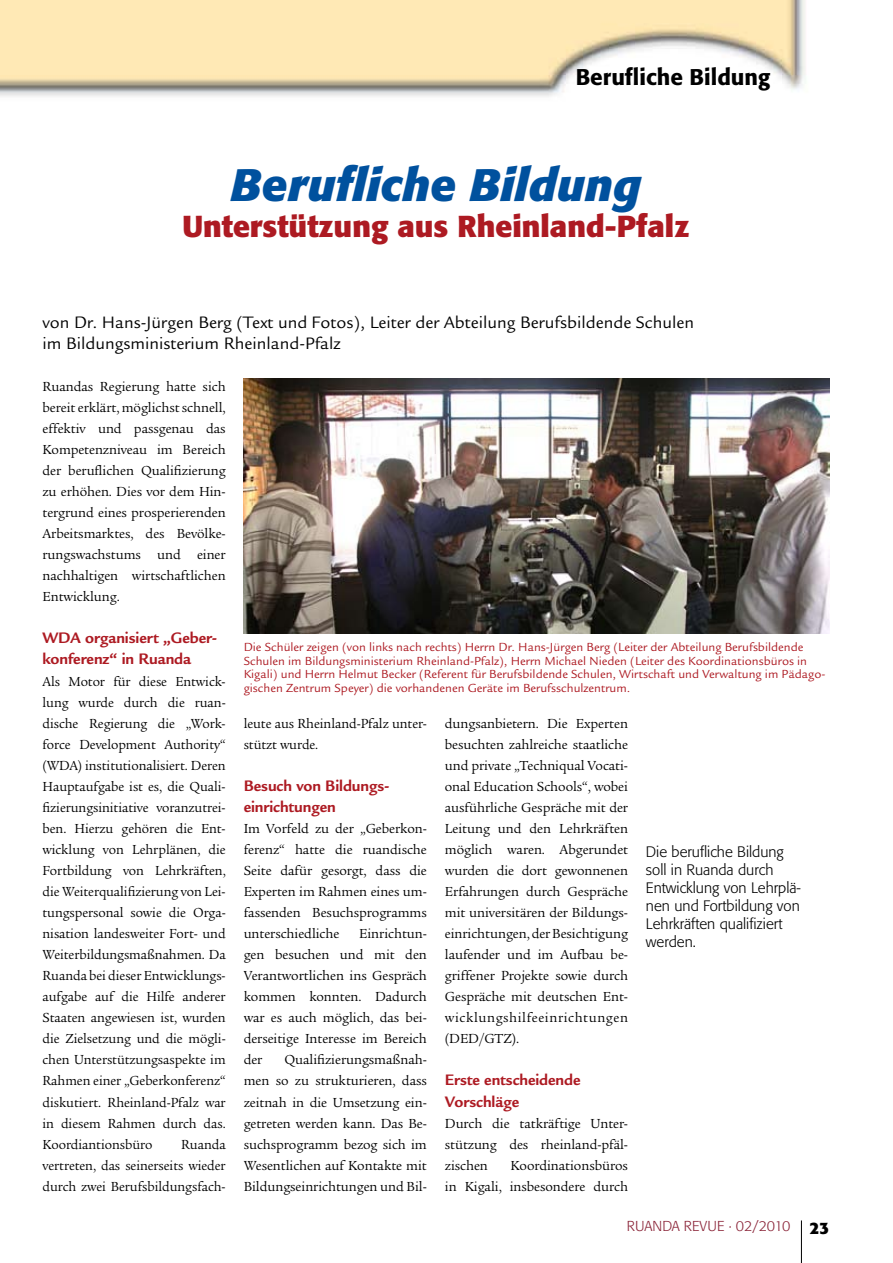
<style>
.page{position:relative;width:893px;height:1263px;background:#fff}
.page>*{position:absolute;margin:0;border:0;box-sizing:border-box;transform-origin:0 0}
.t1{font:italic 700 45px "Formata";color:#00519e}
.t2{font:700 30px "Formata";color:#ad1a22}
.t3{font:500 22.5px "Formata";color:#000}
.t4{font:18px/21.6px "Legacy Sans";color:#000}
.t5{font:700 16.5px/21px "Legacy Sans";letter-spacing:-.005em;color:#ad1a22}
.t6{font:300 15px/18px "Formata";color:#000}
.t7{font:14.25px/21px "Legacy Serif";letter-spacing:-.005em;color:#000;text-align:justify}
.t8{font:14.25px/21px "Legacy Serif";letter-spacing:-.005em;color:#000;text-align:justify;scale:.96 1}
.t9{font:300 14.25px "Formata";color:#8a2337}
.t10{font:12.75px/13.5px "Legacy Sans";color:#ad1a22}
.s1{font-weight:700;font-size:16.5px;color:#000}
</style>
<div class="page">
<img style="left:0;top:0;width:806px;height:97px">
<hr style="left:801px;top:1220px;width:1px;height:43px;background:#000">
<img style="left:244px;top:378px;width:585px;height:256px">
<h3 class="t3" style="left:576px;top:63px;width:196px">Berufliche Bildung</h3>
<h1 class="t1" style="left:230px;top:158px;width:412px">Berufliche Bildung</h1>
<h2 class="t2" style="left:182px;top:208px;width:508px">Unterstützung aus Rheinland-Pfalz</h2>
<p class="t4" style="left:43px;top:311px;width:653px">von Dr. Hans-Jürgen Berg (Text und Fotos), Leiter der Abteilung Berufsbildende Schulen im Bildungsministerium Rheinland-Pfalz</p>
<p class="t7" style="left:43px;top:376px;width:185px">Ruandas Regierung hatte sich bereit erklärt, möglichst schnell, effektiv und passgenau das Kompetenzniveau im Bereich der beruflichen Qualifizierung zu erhöhen. Dies vor dem Hin&shy;tergrund eines prosperierenden Arbeitsmarktes, des Bevölke&shy;rungswachstums und einer nachhaltigen wirtschaftlichen Entwicklung.</p>
<p class="t5" style="left:43px;top:628px;width:176px">WDA organisiert „Geber&shy;konferenz“ in Ruanda</p>
<p class="t8" style="left:43px;top:671px;width:192px">Als Motor für diese Entwick&shy;lung wurde durch die ruan&shy;dische Regierung die „Work&shy;force Development Authority“ (WDA) institutionalisiert. Deren Hauptaufgabe ist es, die Quali&shy;fizierungsinitiative voranzutrei&shy;ben. Hierzu gehören die Ent&shy;wicklung von Lehrplänen, die Fortbildung von Lehrkräften, die Weiterqualifizierung von Lei&shy;tungspersonal sowie die Orga&shy;nisation landesweiter Fort- und Weiterbildungsmaßnahmen. Da Ruanda bei dieser Entwicklungs&shy;aufgabe auf die Hilfe anderer Staaten angewiesen ist, wurden die Zielsetzung und die mögli&shy;chen Unterstützungsaspekte im Rahmen einer „Geberkonferenz“ diskutiert. Rheinland-Pfalz war in diesem Rahmen durch das.<br>Koordiantionsbüro</p>
<p class="t8" style="left:43px;top:1134px;width:192px;text-indent:139px">Ruanda vertreten, das seinerseits wieder durch zwei Berufsbildungsfach-</p>
<p class="t10" style="left:244px;top:641px;width:583px">Die Schüler zeigen (von links nach rechts) Herrn Dr. Hans-Jürgen Berg (Leiter der Abteilung Berufsbildende Schulen im Bildungsministerium Rheinland-Pfalz), Herrn Michael Nieden (Leiter des Koordinationsbüros in Kigali) und Herrn Helmut Becker (Referent für Berufsbildende Schulen, Wirtschaft und Verwaltung im Pädago&shy;gischen Zentrum Speyer) die vorhandenen Geräte im Berufsschulzentrum.</p>
<p class="t8" style="left:244px;top:713px;width:192px">leute aus Rheinland-Pfalz unter&shy;stützt wurde.</p>
<p class="t5" style="left:244px;top:775px;width:146px">Besuch von Bildungs&shy;einrichtungen</p>
<p class="t7" style="left:244px;top:818px;width:185px">Im Vorfeld zu der „Geberkon&shy;ferenz“ hatte die ruandische Seite dafür gesorgt, dass die Experten im Rahmen eines um&shy;fassenden Besuchsprogramms unterschiedliche</p>
<p class="t7" style="left:244px;top:923px;width:185px;text-indent:116px">Einrichtun&shy;gen besuchen und mit den Verantwortlichen ins Gespräch kommen konnten. Dadurch war es auch möglich, das bei&shy;derseitige Interesse im Bereich der</p>
<p class="t7" style="left:244px;top:1049px;width:185px;text-indent:41px">Qualifizierungsmaßnah&shy;men so zu strukturieren, dass zeitnah in die Umsetzung ein&shy;getreten werden kann. Das Be&shy;suchsprogramm bezog sich im Wesentlichen auf Kontakte mit Bildungseinrichtungen und Bil-</p>
<p class="t7" style="left:445px;top:713px;width:185px">dungsanbietern. Die Experten besuchten zahlreiche staatliche und private „Techniqual Vocati&shy;onal Education Schools“, wobei ausführliche Gespräche mit der Leitung und den Lehrkräften möglich waren. Abgerundet wurden die dort gewonnenen Erfahrungen durch Gespräche mit universitären der Bildungs&shy;einrichtungen, der Besichtigung laufender und im Aufbau be&shy;griffener Projekte sowie durch Gespräche mit deutschen Ent&shy;wicklungshilfeeinrichtungen (DED/GTZ).</p>
<p class="t5" style="left:445px;top:1070px;width:137px">Erste entscheidende<br>Vorschläge</p>
<p class="t7" style="left:445px;top:1113px;width:185px">Durch die tatkräftige Unter&shy;stützung des rheinland-pfäl&shy;zischen</p>
<p class="t7" style="left:445px;top:1155px;width:185px;text-align:right">Koordinationsbüros<br>in Kigali, insbesondere durch</p>
<p class="t6" style="left:646px;top:843px;width:157px">Die berufliche Bildung soll in Ruanda durch<br>Entwicklung von Lehrplä&shy;nen und Fortbildung von<br>Lehrkräften qualifiziert werden.</p>
<p class="t9" style="left:627px;top:1218px;width:204px">RUANDA REVUE · 02/2010 <span class="s1">23</span></p>
</div>
